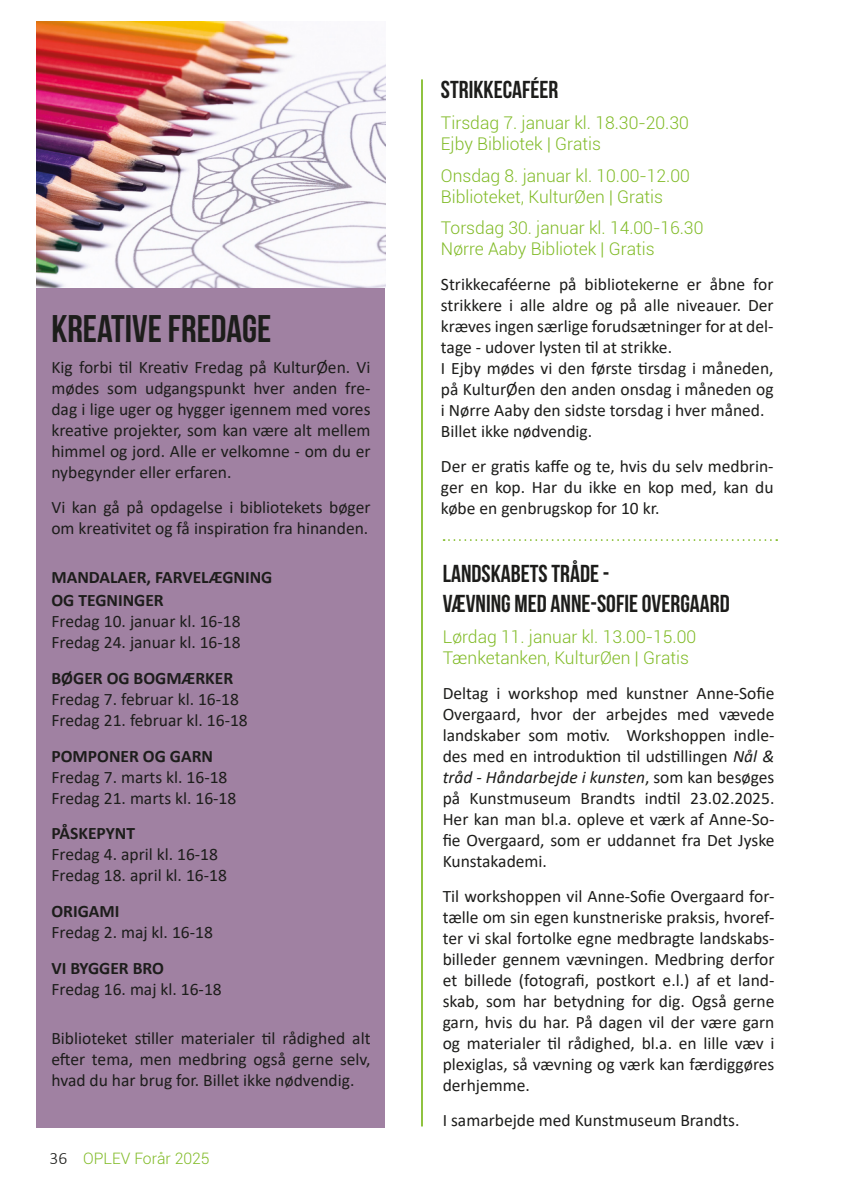
<style>
.page{position:relative;width:844px;height:1191px;background:#fff}
.page>*{position:absolute;margin:0;border:0;box-sizing:border-box;transform-origin:0 0}
.t1{font:38.5px "Bebas Neue";color:#1d1d1b}
.t2{font:24.5px "Bebas Neue";color:#1d1d1b}
.t3{font:17.5px/21px "Calibri";color:#1d1d1b;text-align:justify}
.t4{font:300 17.5px "Roboto";color:#81bb27}
.t5{font:700 17.5px "Calibri";color:#1d1d1b}
.t6{font:300 15.75px "Roboto";color:#81bb27}
.s1{font-family:"Calibri";font-size:17.5px;color:#1d1d1b}
.s2{font-style:italic}
</style>
<div class="page">
<hr style="left:421px;top:79px;width:2px;height:1047px;background:#81bb27">
<div style="left:37px;top:288px;width:348px;height:839px;background:#a081a2"></div>
<img style="left:37px;top:21px;width:348px;height:267px">
<svg style="left:443px;top:539px;width:324px;height:2px"></svg>
<p class="t1" style="left:51px;top:307px;width:221px">KREATIVE FREDAGE</p>
<p class="t3" style="left:51px;top:356px;width:320px">Kig forbi til Kreativ Fredag på KulturØen. Vi mødes som udgangspunkt hver anden fre&shy;dag i lige uger og hygger igennem med vores kreative projekter, som kan være alt mellem himmel og jord. Alle er velkomne - om du er nybegynder eller erfaren.</p>
<p class="t3" style="left:51px;top:496px;width:320px">Vi kan gå på opdagelse i bibliotekets bøger om kreativitet og få inspiration fra hinanden.</p>
<p class="t5" style="left:51px;top:565px;width:222px">MANDALAER, FARVELÆGNING</p>
<p class="t5" style="left:51px;top:588px;width:114px">OG TEGNINGER</p>
<p class="t3" style="left:51px;top:610px;width:191px">Fredag 10. januar kl. 16-18</p>
<p class="t3" style="left:51px;top:631px;width:191px">Fredag 24. januar kl. 16-18</p>
<p class="t5" style="left:51px;top:666px;width:183px">BØGER OG BOGMÆRKER</p>
<p class="t3" style="left:51px;top:688px;width:189px">Fredag 7. februar kl. 16-18</p>
<p class="t3" style="left:51px;top:709px;width:198px">Fredag 21. februar kl. 16-18</p>
<p class="t5" style="left:51px;top:743px;width:163px">POMPONER OG GARN</p>
<p class="t3" style="left:51px;top:766px;width:177px">Fredag 7. marts kl. 16-18</p>
<p class="t3" style="left:51px;top:787px;width:186px">Fredag 21. marts kl. 16-18</p>
<p class="t5" style="left:51px;top:821px;width:85px">PÅSKEPYNT</p>
<p class="t3" style="left:51px;top:843px;width:168px">Fredag 4. april kl. 16-18</p>
<p class="t3" style="left:51px;top:864px;width:177px">Fredag 18. april kl. 16-18</p>
<p class="t5" style="left:51px;top:899px;width:70px">ORIGAMI</p>
<p class="t3" style="left:51px;top:921px;width:163px">Fredag 2. maj kl. 16-18</p>
<p class="t5" style="left:51px;top:955px;width:114px">VI BYGGER BRO</p>
<p class="t3" style="left:51px;top:978px;width:172px">Fredag 16. maj kl. 16-18</p>
<p class="t3" style="left:51px;top:1027px;width:320px">Biblioteket stiller materialer til rådighed alt efter tema, men medbring også gerne selv, hvad du har brug for. Billet ikke nødvendig.</p>
<p class="t6" style="left:50px;top:1147px;width:161px"><span class="s1">36</span> OPLEV Forår 2025</p>
<p class="t2" style="left:441px;top:76px;width:119px">STRIKKECAFÉER</p>
<p class="t4" style="left:441px;top:111px;width:249px">Tirsdag 7. januar kl. 18.30-20.30</p>
<p class="t4" style="left:441px;top:132px;width:162px">Ejby Bibliotek | Gratis</p>
<p class="t4" style="left:441px;top:163px;width:250px">Onsdag 8. januar kl. 10.00-12.00</p>
<p class="t4" style="left:441px;top:184px;width:223px">Biblioteket, KulturØen | Gratis</p>
<p class="t4" style="left:441px;top:216px;width:264px">Torsdag 30. januar kl. 14.00-16.30</p>
<p class="t4" style="left:441px;top:237px;width:215px">Nørre Aaby Bibliotek | Gratis</p>
<p class="t3" style="left:441px;top:273px;width:334px">Strikkecaféerne på bibliotekerne er åbne for strikkere i alle aldre og på alle niveauer. Der kræves ingen særlige forudsætninger for at del&shy;tage - udover lysten til at strikke.</p>
<p class="t3" style="left:441px;top:357px;width:334px">I Ejby mødes vi den første tirsdag i måneden, på KulturØen den anden onsdag i måneden og i Nørre Aaby den sidste torsdag i hver måned.</p>
<p class="t3" style="left:441px;top:420px;width:153px">Billet ikke nødvendig.</p>
<p class="t3" style="left:441px;top:455px;width:334px">Der er gratis kaffe og te, hvis du selv medbrin&shy;ger en kop. Har du ikke en kop med, kan du købe en genbrugskop for 10 kr.</p>
<p class="t2" style="left:442px;top:560px;width:168px">LANDSKABETS TRÅDE -</p>
<p class="t2" style="left:442px;top:590px;width:288px">VÆVNING MED ANNE-SOFIE OVERGAARD</p>
<p class="t4" style="left:442px;top:625px;width:255px">Lørdag 11. januar kl. 13.00-15.00</p>
<p class="t4" style="left:442px;top:646px;width:248px">Tænketanken, KulturØen | Gratis</p>
<p class="t3" style="left:442px;top:682px;width:333px">Deltag i workshop med kunstner Anne-Sofie Overgaard, hvor der arbejdes med vævede landskaber som motiv. Workshoppen indle&shy;des med en introduktion til udstillingen <span class="s2">Nål &amp; tråd - Håndarbejde i kunsten</span>, som kan besøges på Kunstmuseum Brandts indtil 23.02.2025.<br>Her kan man bl.a. opleve et værk af Anne-So&shy;fie Overgaard, som er uddannet fra Det Jyske Kunstakademi.</p>
<p class="t3" style="left:442px;top:885px;width:333px">Til workshoppen vil Anne-Sofie Overgaard for&shy;tælle om sin egen kunstneriske praksis, hvoref&shy;ter vi skal fortolke egne medbragte landskabs&shy;billeder gennem vævningen. Medbring derfor et billede (fotografi, postkort e.l.) af et land&shy;skab, som har betydning for dig. Også gerne garn, hvis du har. På dagen vil der være garn og materialer til rådighed, bl.a. en lille væv i plexiglas, så vævning og værk kan færdiggøres derhjemme.</p>
<p class="t3" style="left:442px;top:1109px;width:298px">I samarbejde med Kunstmuseum Brandts.</p>
</div>
